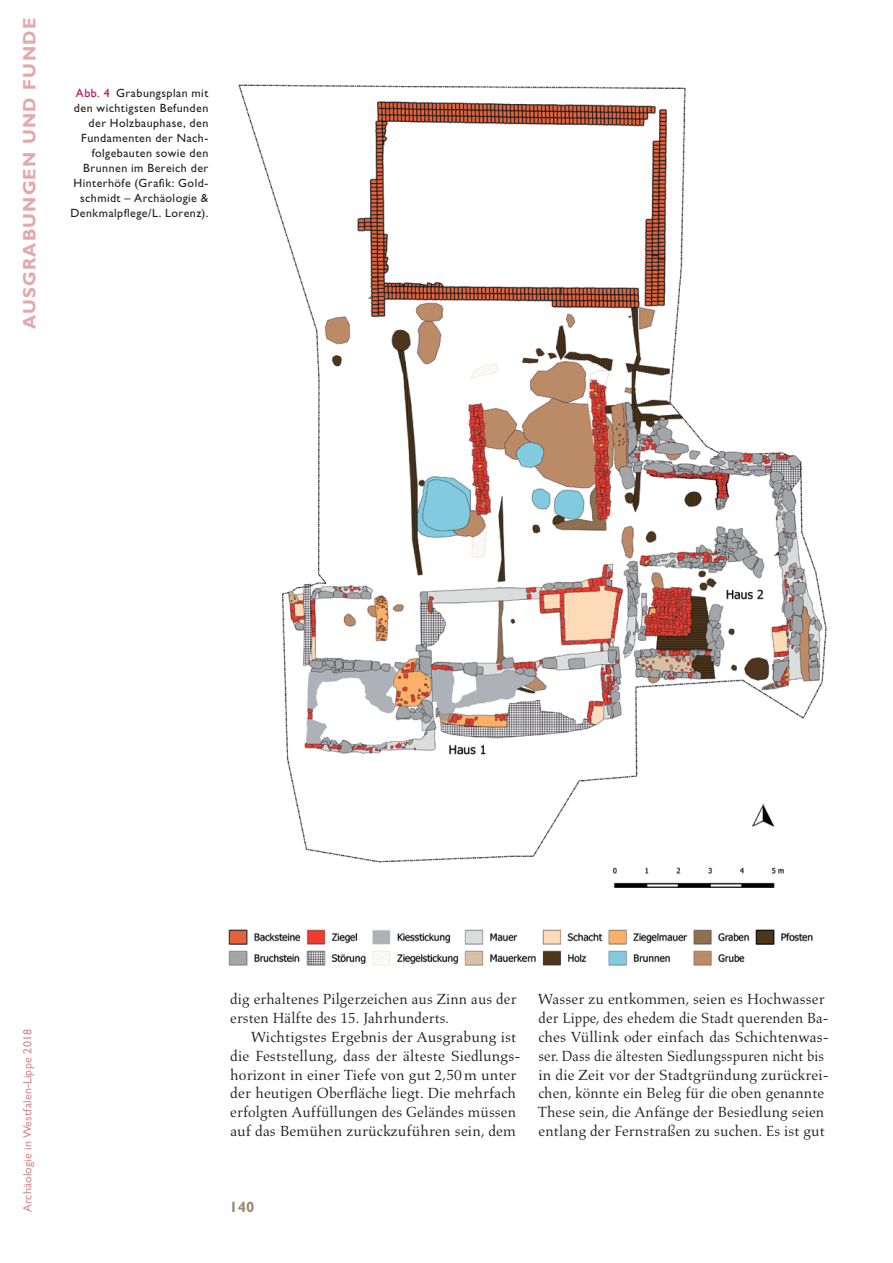
<style>
.page{position:relative;width:893px;height:1263px;background:#fff}
.page>*{position:absolute;margin:0;border:0;box-sizing:border-box;transform-origin:0 0}
.t1{font:18px "Gill Sans Std Bold 5";letter-spacing:.07em;color:#e3a7ac}
.t2{font:15px/18.9px "Aldus LT Std";letter-spacing:.005em;color:#231f20}
.t3{font:700 15px "Gill Sans Std";color:#9c8c6f}
.t4{font:12px/15px "Gill Sans Std";letter-spacing:.035em;color:#231f20;text-align:right}
.t5{font:12px "Gill Sans Std 5";letter-spacing:.01em;color:#d88a93}
.s1{color:#ba0e51}
</style>
<div class="page">
<img style="left:228px;top:84px;width:599px;height:882px">
<p class="t1" style="left:19px;top:329px;width:312px;rotate:-90deg">AUSGRABUNGEN UND FUNDE</p>
<p class="t4" style="left:70px;top:85px;width:139px"><span class="s1">Abb. 4</span> Grabungsplan mit den wichtigsten Befunden der Holzbauphase, den<br>Fundamenten der Nach&shy;folgebauten sowie den<br>Brunnen im Bereich der<br>Hinterhöfe (Grafik: Gold&shy;schmidt – Archäologie &amp;<br>Denkmalpflege/L. Lorenz).</p>
<p class="t5" style="left:21px;top:1212px;width:184px;rotate:-90deg">Archäologie in Westfalen-Lippe 2018</p>
<p class="t2" style="left:230px;top:990px;width:288px">dig erhaltenes Pilgerzeichen aus Zinn aus der ersten Hälfte des 15. Jahrhunderts.</p>
<p class="t2" style="left:230px;top:1027px;width:292px;text-indent:20px">Wichtigstes Ergebnis der Ausgrabung ist die Feststellung, dass der älteste Siedlungs&shy;horizont in einer Tiefe von gut 2,50m unter der heutigen Oberfläche liegt. Die mehrfach erfolgten Auffüllungen des Geländes müssen auf das Bemühen zurückzuführen sein, dem</p>
<p class="t2" style="left:538px;top:990px;width:293px">Wasser zu entkommen, seien es Hochwasser der Lippe, des ehedem die Stadt querenden Ba&shy;ches Vüllink oder einfach das Schichtenwas&shy;ser. Dass die ältesten Siedlungsspuren nicht bis in die Zeit vor der Stadtgründung zurückrei&shy;chen, könnte ein Beleg für die oben genannte These sein, die Anfänge der Besiedlung seien entlang der Fernstraßen zu suchen. Es ist gut</p>
<p class="t3" style="left:230px;top:1198px;width:26px">140</p>
</div>
